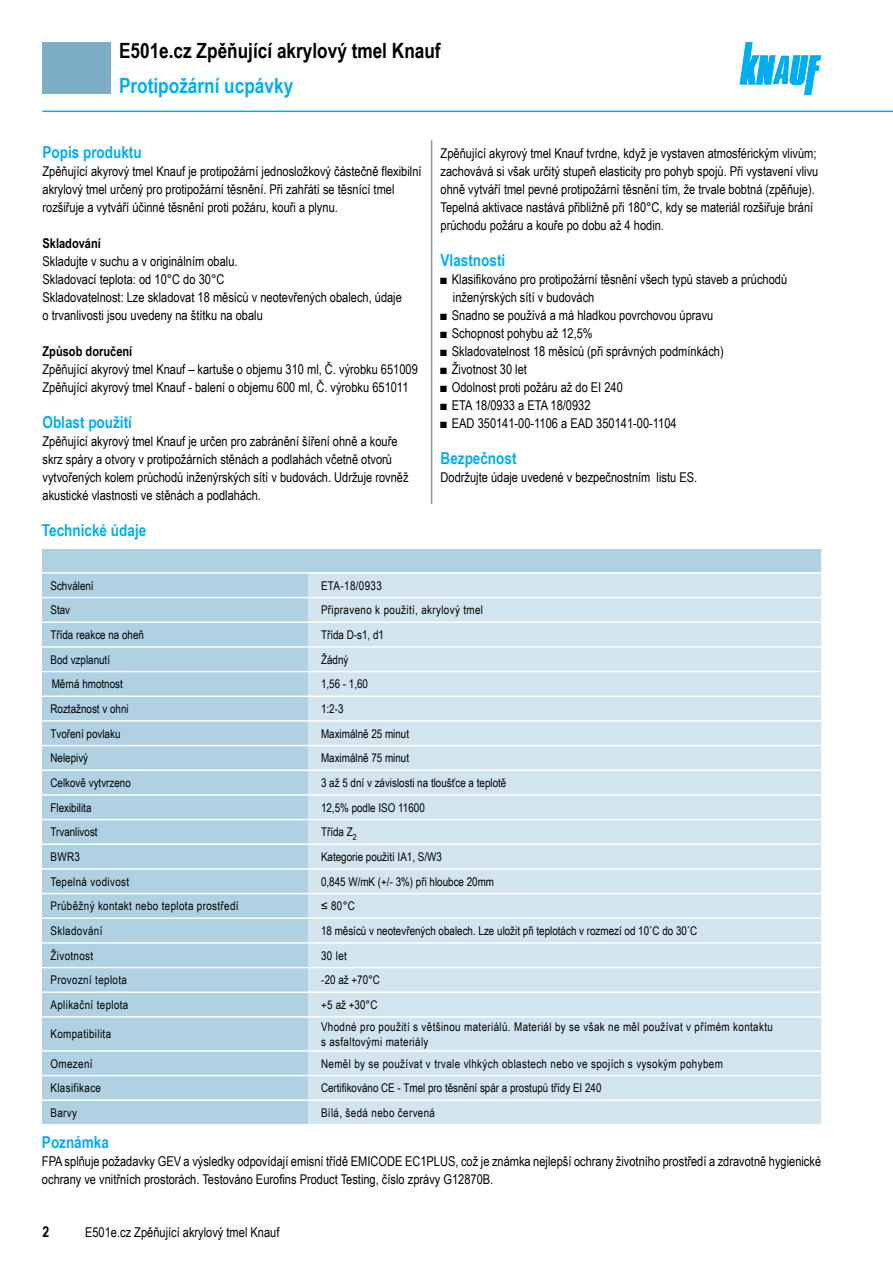
<style>
.page{position:relative;width:893px;height:1263px;background:#fff}
.page>*{position:absolute;margin:0;border:0;box-sizing:border-box;transform-origin:0 0}
.t1{font:700 21px "Arial Narrow";color:#000}
.t2{font:700 21px "Arial Narrow";color:#00aeef}
.t3{font:700 16.5px "Arial Narrow";color:#00aeef}
.t4{font:700 15px "Arial Narrow";color:#000}
.t5{font:13.5px/18px "Arial Narrow";color:#000}
.t6{font:700 13.5px "Arial Narrow";color:#000}
.t7{font:12px "Arial Narrow";color:#000}
.t8{font:12px/15px "Arial Narrow";letter-spacing:.03em;color:#000}
</style>
<div class="page">
<div style="left:43px;top:43px;width:68px;height:51px;background:#7cafc6"></div>
<svg style="left:740px;top:43px;width:81px;height:52px"></svg>
<hr style="left:43px;top:111px;width:850px;height:1px;background:#00aeef">
<hr style="left:431px;top:140px;width:1px;height:364px;background:#939598">
<div style="left:42px;top:549px;width:779px;height:575px;background:#afd1e1"></div>
<div style="left:308px;top:574px;width:513px;height:550px;background:#d2e5ee"></div>
<hr style="left:42px;top:572px;width:266px;height:2px;background:#fff">
<hr style="left:308px;top:572px;width:513px;height:2px;background:#fff">
<hr style="left:42px;top:597px;width:266px;height:1px;background:#fff">
<hr style="left:308px;top:597px;width:513px;height:1px;background:#fff">
<hr style="left:42px;top:621px;width:266px;height:2px;background:#fff">
<hr style="left:308px;top:621px;width:513px;height:2px;background:#fff">
<hr style="left:42px;top:646px;width:266px;height:2px;background:#fff">
<hr style="left:308px;top:646px;width:513px;height:2px;background:#fff">
<hr style="left:42px;top:671px;width:266px;height:1px;background:#fff">
<hr style="left:308px;top:671px;width:513px;height:1px;background:#fff">
<hr style="left:42px;top:695px;width:266px;height:2px;background:#fff">
<hr style="left:308px;top:695px;width:513px;height:2px;background:#fff">
<hr style="left:42px;top:720px;width:266px;height:2px;background:#fff">
<hr style="left:308px;top:720px;width:513px;height:2px;background:#fff">
<hr style="left:42px;top:745px;width:266px;height:1px;background:#fff">
<hr style="left:308px;top:745px;width:513px;height:1px;background:#fff">
<hr style="left:42px;top:769px;width:266px;height:2px;background:#fff">
<hr style="left:308px;top:769px;width:513px;height:2px;background:#fff">
<hr style="left:42px;top:794px;width:266px;height:2px;background:#fff">
<hr style="left:308px;top:794px;width:513px;height:2px;background:#fff">
<hr style="left:42px;top:819px;width:266px;height:1px;background:#fff">
<hr style="left:308px;top:819px;width:513px;height:1px;background:#fff">
<hr style="left:42px;top:843px;width:266px;height:2px;background:#fff">
<hr style="left:308px;top:843px;width:513px;height:2px;background:#fff">
<hr style="left:42px;top:868px;width:266px;height:2px;background:#fff">
<hr style="left:308px;top:868px;width:513px;height:2px;background:#fff">
<hr style="left:42px;top:893px;width:266px;height:1px;background:#fff">
<hr style="left:308px;top:893px;width:513px;height:1px;background:#fff">
<hr style="left:42px;top:917px;width:266px;height:2px;background:#fff">
<hr style="left:308px;top:917px;width:513px;height:2px;background:#fff">
<hr style="left:42px;top:942px;width:266px;height:2px;background:#fff">
<hr style="left:308px;top:942px;width:513px;height:2px;background:#fff">
<hr style="left:42px;top:967px;width:266px;height:1px;background:#fff">
<hr style="left:308px;top:967px;width:513px;height:1px;background:#fff">
<hr style="left:42px;top:991px;width:266px;height:2px;background:#fff">
<hr style="left:308px;top:991px;width:513px;height:2px;background:#fff">
<hr style="left:42px;top:1016px;width:266px;height:2px;background:#fff">
<hr style="left:308px;top:1016px;width:513px;height:2px;background:#fff">
<hr style="left:42px;top:1050px;width:266px;height:2px;background:#fff">
<hr style="left:308px;top:1050px;width:513px;height:2px;background:#fff">
<hr style="left:42px;top:1075px;width:266px;height:1px;background:#fff">
<hr style="left:308px;top:1075px;width:513px;height:1px;background:#fff">
<hr style="left:42px;top:1099px;width:266px;height:2px;background:#fff">
<hr style="left:308px;top:1099px;width:513px;height:2px;background:#fff">
<h1 class="t1" style="left:119px;top:34px;width:323px">E501e.cz Zpěňující akrylový tmel Knauf</h1>
<h1 class="t2" style="left:119px;top:70px;width:176px">Protipožární ucpávky</h1>
<p class="t3" style="left:43px;top:140px;width:101px">Popis produktu</p>
<p class="t5" style="left:43px;top:162px;width:381px">Zpěňující akyrový tmel Knauf je protipožární jednosložkový částečně flexibilní akrylový tmel určený pro protipožární těsnění. Při zahřátí se těsnící tmel rozšiřuje a vytváří účinné těsnění proti požáru, kouři a plynu.</p>
<p class="t6" style="left:43px;top:233px;width:60px">Skladování</p>
<p class="t5" style="left:43px;top:252px;width:361px">Skladujte v suchu a v originálním obalu.<br>Skladovací teplota: od 10°C do 30°C<br>Skladovatelnost: Lze skladovat 18 měsíců v neotevřených obalech, údaje o trvanlivosti jsou uvedeny na štítku na obalu</p>
<p class="t6" style="left:43px;top:341px;width:91px">Způsob doručení</p>
<p class="t5" style="left:43px;top:360px;width:377px">Zpěňující akyrový tmel Knauf – kartuše o objemu 310 ml, Č. výrobku 651009<br>Zpěňující akyrový tmel Knauf - balení o objemu 600 ml, Č. výrobku 651011</p>
<p class="t3" style="left:43px;top:410px;width:91px">Oblast použití</p>
<p class="t5" style="left:43px;top:432px;width:368px">Zpěňující akyrový tmel Knauf je určen pro zabránění šíření ohně a kouře skrz spáry a otvory v protipožárních stěnách a podlahách včetně otvorů vytvořených kolem průchodů inženýrských sítí v budovách. Udržuje rovněž akustické vlastnosti ve stěnách a podlahách.</p>
<p class="t3" style="left:42px;top:518px;width:106px">Technické údaje</p>
<p class="t5" style="left:441px;top:144px;width:379px">Zpěňující akyrový tmel Knauf tvrdne, když je vystaven atmosférickým vlivům; zachovává si však určitý stupeň elasticity pro pohyb spojů. Při vystavení vlivu ohně vytváří tmel pevné protipožární těsnění tím, že trvale bobtná (zpěňuje).<br>Tepelná aktivace nastává přibližně při 180°C, kdy se materiál rozšiřuje brání průchodu požáru a kouře po dobu až 4 hodin.</p>
<p class="t3" style="left:441px;top:248px;width:66px">Vlastnosti</p>
<p class="t5" style="left:453px;top:270px;width:336px;text-indent:-12px">■ Klasifikováno pro protipožární těsnění všech typů staveb a průchodů inženýrských sítí v budovách</p>
<p class="t5" style="left:441px;top:306px;width:274px">■ Snadno se používá a má hladkou povrchovou úpravu</p>
<p class="t5" style="left:441px;top:324px;width:154px">■ Schopnost pohybu až 12,5%</p>
<p class="t5" style="left:441px;top:342px;width:285px">■ Skladovatelnost 18 měsíců (při správných podmínkách)</p>
<p class="t5" style="left:441px;top:360px;width:88px">■ Životnost 30 let</p>
<p class="t5" style="left:441px;top:378px;width:184px">■ Odolnost proti požáru až do EI 240</p>
<p class="t5" style="left:441px;top:396px;width:151px">■ ETA 18/0933 a ETA 18/0932</p>
<p class="t5" style="left:441px;top:414px;width:238px">■ EAD 350141-00-1106 a EAD 350141-00-1104</p>
<p class="t3" style="left:441px;top:446px;width:77px">Bezpečnost</p>
<p class="t5" style="left:441px;top:468px;width:258px">Dodržujte údaje uvedené v bezpečnostním listu ES.</p>
<p class="t7" style="left:50px;top:577px;width:45px">Schválení</p>
<p class="t8" style="left:321px;top:577px;width:62px">ETA-18/0933</p>
<p class="t7" style="left:50px;top:601px;width:21px">Stav</p>
<p class="t8" style="left:321px;top:602px;width:164px">Připraveno k použití, akrylový tmel</p>
<p class="t7" style="left:50px;top:626px;width:95px">Třída reakce na oheň</p>
<p class="t7" style="left:321px;top:626px;width:64px">Třída D-s1, d1</p>
<p class="t7" style="left:50px;top:650px;width:61px">Bod vzplanutí</p>
<p class="t7" style="left:321px;top:650px;width:29px">Žádný</p>
<p class="t7" style="left:52px;top:675px;width:73px">Měrná hmotnost</p>
<p class="t7" style="left:321px;top:675px;width:49px">1,56 - 1,60</p>
<p class="t7" style="left:50px;top:700px;width:80px">Roztažnost v ohni</p>
<p class="t7" style="left:321px;top:700px;width:24px">1:2-3</p>
<p class="t7" style="left:50px;top:724px;width:72px">Tvoření povlaku</p>
<p class="t7" style="left:321px;top:724px;width:90px">Maximálně 25 minut</p>
<p class="t7" style="left:50px;top:749px;width:39px">Nelepivý</p>
<p class="t7" style="left:321px;top:749px;width:90px">Maximálně 75 minut</p>
<p class="t7" style="left:50px;top:774px;width:82px">Celkově vytvrzeno</p>
<p class="t7" style="left:321px;top:774px;width:187px">3 až 5 dní v závislosti na tloušťce a teplotě</p>
<p class="t7" style="left:50px;top:798px;width:43px">Flexibilita</p>
<p class="t7" style="left:321px;top:798px;width:105px">12,5% podle ISO 11600</p>
<p class="t7" style="left:50px;top:823px;width:49px">Trvanlivost</p>
<p class="t7" style="left:321px;top:823px;width:37px">Třída Z<sub>2</sub></p>
<p class="t7" style="left:50px;top:848px;width:31px">BWR3</p>
<p class="t7" style="left:321px;top:848px;width:122px">Kategorie použití IA1, S/W3</p>
<p class="t8" style="left:50px;top:873px;width:80px">Tepelná vodivost</p>
<p class="t7" style="left:321px;top:872px;width:175px">0,845 W/mK (+/- 3%) při hloubce 20mm</p>
<p class="t8" style="left:50px;top:898px;width:190px">Průběžný kontakt nebo teplota prostředí</p>
<p class="t7" style="left:321px;top:897px;width:35px">≤ 80°C</p>
<p class="t8" style="left:50px;top:923px;width:53px">Skladování</p>
<p class="t7" style="left:321px;top:922px;width:378px">18 měsíců v neotevřených obalech. Lze uložit při teplotách v rozmezí od 10˚C do 30˚C</p>
<p class="t8" style="left:50px;top:947px;width:44px">Životnost</p>
<p class="t7" style="left:321px;top:946px;width:27px">30 let</p>
<p class="t8" style="left:50px;top:972px;width:78px">Provozní teplota</p>
<p class="t7" style="left:321px;top:971px;width:61px">-20 až +70°C</p>
<p class="t8" style="left:50px;top:997px;width:79px">Aplikační teplota</p>
<p class="t7" style="left:321px;top:996px;width:58px">+5 až +30°C</p>
<p class="t8" style="left:50px;top:1026px;width:62px">Kompatibilita</p>
<p class="t8" style="left:321px;top:1018px;width:453px">Vhodné pro použití s většinou materiálů. Materiál by se však ne měl používat v přímém kontaktu s asfaltovými materiály</p>
<p class="t8" style="left:50px;top:1055px;width:44px">Omezení</p>
<p class="t8" style="left:321px;top:1055px;width:403px">Neměl by se používat v trvale vlhkých oblastech nebo ve spojích s vysokým pohybem</p>
<p class="t8" style="left:50px;top:1080px;width:52px">Klasifikace</p>
<p class="t7" style="left:321px;top:1079px;width:282px">Certifikováno CE - Tmel pro těsnění spár a prostupů třídy EI 240</p>
<p class="t7" style="left:50px;top:1104px;width:28px">Barvy</p>
<p class="t8" style="left:321px;top:1105px;width:116px">Bílá, šedá nebo červená</p>
<p class="t3" style="left:42px;top:1130px;width:68px">Poznámka</p>
<p class="t5" style="left:42px;top:1152px;width:781px">FPA splňuje požadavky GEV a výsledky odpovídají emisní třídě EMICODE EC1PLUS, což je známka nejlepší ochrany životního prostředí a zdravotně hygienické ochrany ve vnitřních prostorách. Testováno Eurofins Product Testing, číslo zprávy G12870B.</p>
<p class="t4" style="left:43px;top:1221px;width:8px">2</p>
<p class="t5" style="left:85px;top:1223px;width:196px">E501e.cz Zpěňující akrylový tmel Knauf</p>
</div>
